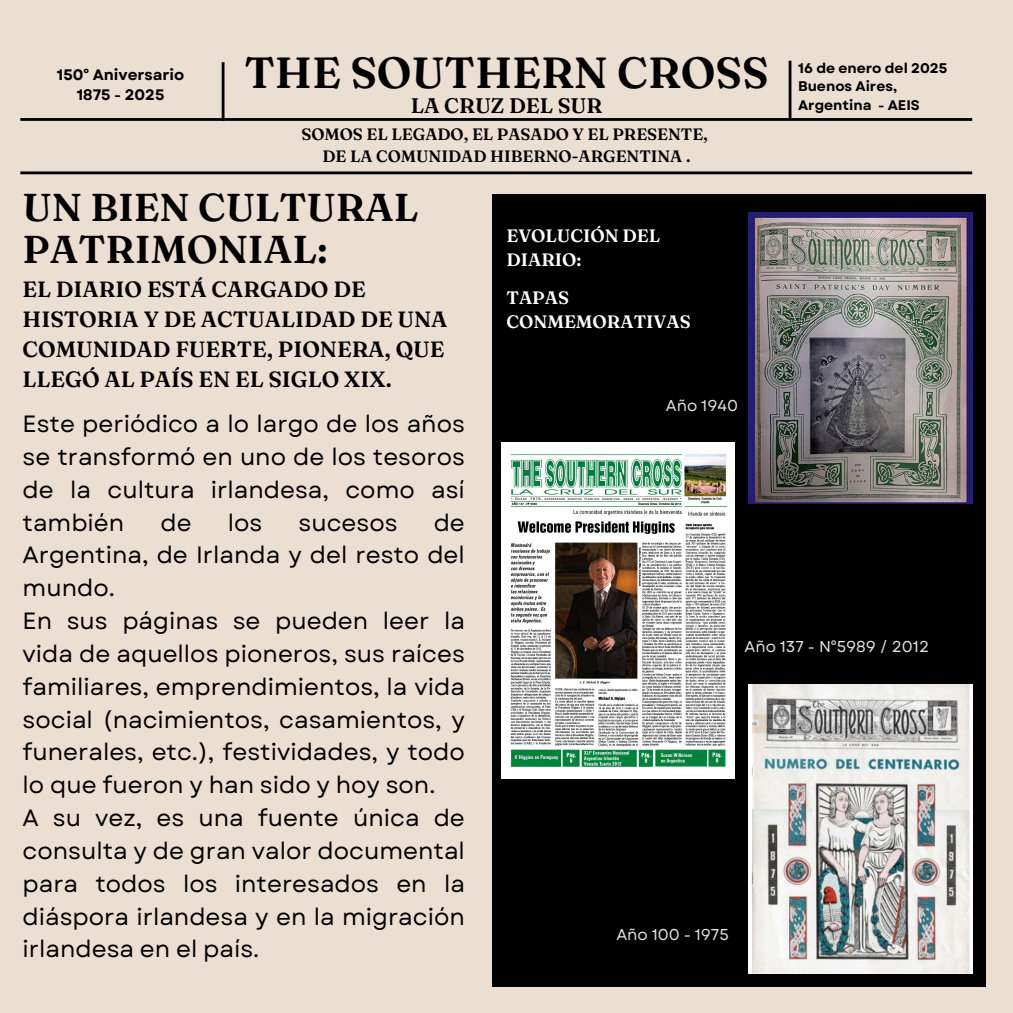
<style>
.page{position:relative;width:1013px;height:1013px;background:#fff}
.page>*{position:absolute;margin:0;border:0;box-sizing:border-box;transform-origin:0 0}
.t1{font:600 43.5px "Fraunces 9 pt";color:#000}
.t2{font:600 38.75px/42.2px "Fraunces 9 pt";color:#000}
.t3{font:23.5px/32.8px "Garet";color:#000;text-align:justify}
.t4{font:600 22px/30px "Fraunces 9 pt";color:#000}
.t5{font:600 21px "Fraunces 9 pt";color:#000}
.t6{font:600 17.88px/24.4px "Fraunces 9 pt";color:#fff}
.t7{font:600 16.38px/22.5px "Fraunces 9 pt";color:#000;text-align:center}
.t8{font:15.75px "Garet";color:#e8e3dd}
.t9{font:700 15.25px "Garet";color:#000}
.t10{font:700 14px/18.8px "Garet";color:#000}
</style>
<div class="page">
<div style="left:0;top:0;width:1012px;height:1012px;background:#ebdfd1"></div>
<hr style="left:20px;top:118px;width:952px;height:3px;background:#000">
<hr style="left:222px;top:62px;width:2px;height:59px;background:#000">
<hr style="left:788px;top:61px;width:3px;height:58px;background:#000">
<div style="left:491px;top:194px;width:494px;height:792px;background:#000"></div>
<hr style="left:20px;top:171px;width:952px;height:3px;background:#000">
<img style="left:749px;top:212px;width:223px;height:291px">
<img style="left:501px;top:443px;width:233px;height:335px">
<img style="left:749px;top:684px;width:223px;height:289px">
<h1 class="t1" style="left:244px;top:45px;width:526px">THE SOUTHERN CROSS</h1>
<p class="t7" style="left:301px;top:122px;width:408px">SOMOS EL LEGADO, EL PASADO Y EL PRESENTE,<br>DE LA COMUNIDAD HIBERNO-ARGENTINA .</p>
<p class="t2" style="left:23px;top:185px;width:397px">UN BIEN CULTURAL<br>PATRIMONIAL:</p>
<p class="t4" style="left:23px;top:274px;width:426px">EL DIARIO ESTÁ CARGADO DE<br>HISTORIA Y DE ACTUALIDAD DE UNA<br>COMUNIDAD FUERTE, PIONERA, QUE<br>LLEGÓ AL PAÍS EN EL SIGLO XIX.</p>
<p class="t9" style="left:57px;top:63px;width:129px">150° Aniversario</p>
<h5 class="t9" style="left:77px;top:84px;width:89px">1875 - 2025</h5>
<p class="t5" style="left:411px;top:92px;width:193px">LA CRUZ DEL SUR</p>
<h6 class="t6" style="left:506px;top:223px;width:155px">EVOLUCIÓN DEL<br>DIARIO:</h6>
<p class="t6" style="left:506px;top:285px;width:186px">TAPAS<br>CONMEMORATIVAS</p>
<h2 class="t8" style="left:666px;top:394px;width:74px">Año 1940</h2>
<p class="t10" style="left:798px;top:58px;width:151px">16 de enero del 2025<br>Buenos Aires,<br>Argentina - AEIS</p>
<p class="t3" style="left:23px;top:407px;width:444px">Este periódico a lo largo de los años se transformó en uno de los tesoros de la cultura irlandesa, como así también</p>
<p class="t3" style="left:23px;top:506px;width:444px;text-align:left;text-indent:411px">de<br>Argentina, de Irlanda y del resto del mundo.<br>En sus páginas se pueden leer la vida de aquellos pioneros, sus raíces familiares, emprendimientos, la vida social (nacimientos, casamientos, y funerales, etc.), festividades, y todo lo que fueron y han sido y hoy son.<br>A su vez, es una fuente única de consulta y de gran valor documental para todos los interesados en la diáspora irlandesa y en la migración irlandesa en el país.</p>
<p class="t3" style="left:160px;top:506px;width:33px">de</p>
<p class="t3" style="left:228px;top:506px;width:36px">los</p>
<p class="t3" style="left:298px;top:506px;width:100px">sucesos</p>
<h3 class="t8" style="left:744px;top:635px;width:186px">Año 137 - N°5989 / 2012</h3>
<h4 class="t8" style="left:616px;top:923px;width:114px">Año 100 - 1975</h4>
</div>
